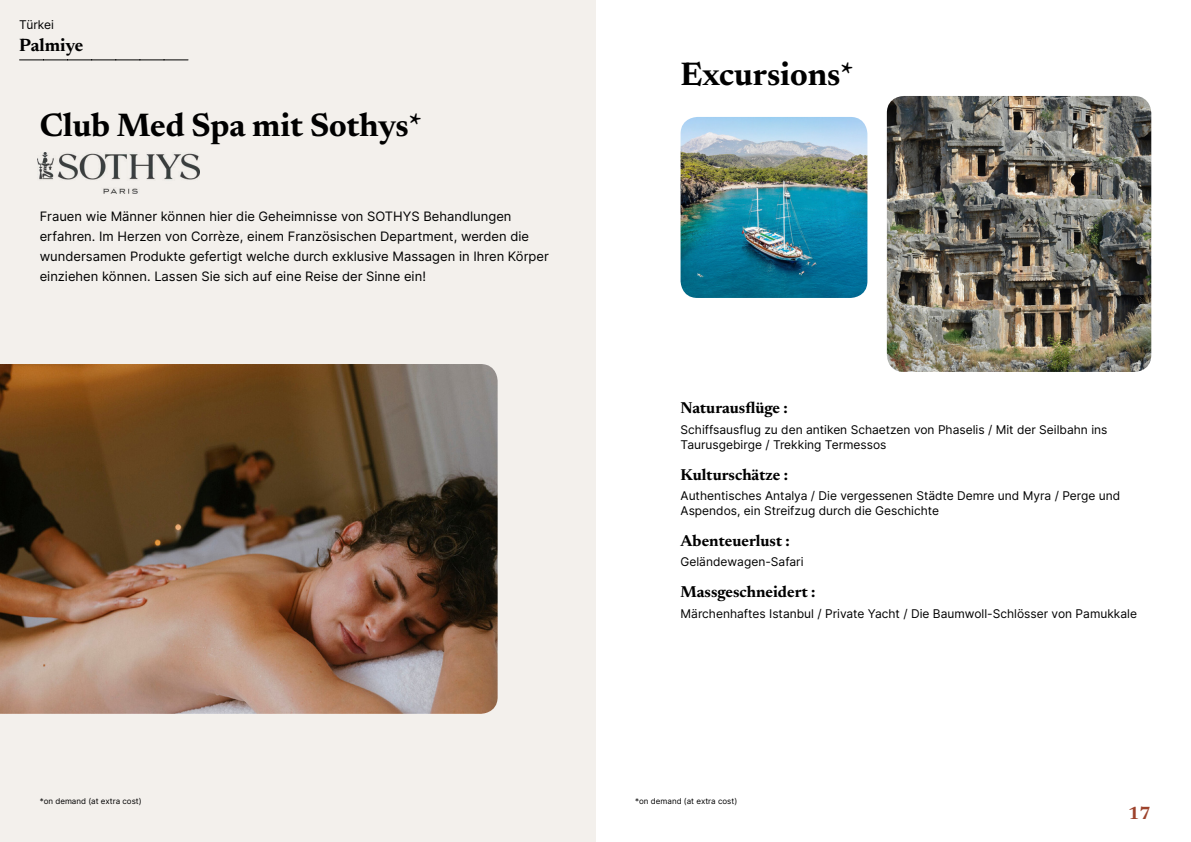
<style>
.page{position:relative;width:1191px;height:842px;background:#fff}
.page>*{position:absolute;margin:0;border:0;box-sizing:border-box;transform-origin:0 0}
.t1{font:700 33px "Newsreader 24 pt";color:#000}
.t2{font:700 18px "Newsreader 24 pt";color:#000}
.t3{font:700 18px "Newsreader 24 pt";color:#9d432c}
.t4{font:700 16px "Newsreader 24 pt";color:#000}
.t5{font:13px/20px "Inter";color:#000}
.t6{font:12px/15px "Inter";color:#000}
.t7{font:8px "Inter";color:#000}
</style>
<div class="page">
<div style="left:0;top:0;width:595px;height:842px;background:#f3f0ec"></div>
<img style="left:0;top:364px;width:497px;height:350px">
<img style="left:680px;top:117px;width:187px;height:181px">
<img style="left:887px;top:96px;width:264px;height:276px">
<svg style="left:20px;top:60px;width:168px;height:1px"></svg>
<img style="left:38px;top:152px;width:161px;height:42px">
<p class="t6" style="left:19px;top:16px;width:36px">Türkei</p>
<h2 class="t2" style="left:19px;top:32px;width:66px">Palmiye</h2>
<h1 class="t1" style="left:40px;top:101px;width:384px">Club Med Spa mit Sothys*</h1>
<p class="t5" style="left:40px;top:206px;width:510px">Frauen wie Männer können hier die Geheimnisse von SOTHYS Behandlungen erfahren. Im Herzen von Corrèze, einem Französischen Department, werden die wundersamen Produkte gefertigt welche durch exklusive Massagen in Ihren Körper einziehen können. Lassen Sie sich auf eine Reise der Sinne ein!</p>
<p class="t7" style="left:40px;top:795px;width:104px">*on demand (at extra cost)</p>
<h1 class="t1" style="left:680px;top:50px;width:175px">Excursions*</h1>
<h3 class="t4" style="left:680px;top:397px;width:109px">Naturausflüge :</h3>
<p class="t6" style="left:680px;top:422px;width:428px">Schiffsausflug zu den antiken Schaetzen von Phaselis / Mit der Seilbahn ins<br>Taurusgebirge / Trekking Termessos</p>
<h3 class="t4" style="left:680px;top:463px;width:109px">Kulturschätze :</h3>
<p class="t6" style="left:680px;top:488px;width:441px">Authentisches Antalya / Die vergessenen Städte Demre und Myra / Perge und<br>Aspendos, ein Streifzug durch die Geschichte</p>
<h3 class="t4" style="left:680px;top:529px;width:111px">Abenteuerlust :</h3>
<p class="t6" style="left:680px;top:554px;width:124px">Geländewagen-Safari</p>
<h3 class="t4" style="left:680px;top:580px;width:136px">Massgeschneidert :</h3>
<p class="t6" style="left:680px;top:605px;width:458px">Märchenhaftes Istanbul / Private Yacht / Die Baumwoll-Schlösser von Pamukkale</p>
<p class="t7" style="left:635px;top:795px;width:104px">*on demand (at extra cost)</p>
<h2 class="t3" style="left:1128px;top:800px;width:24px">17</h2>
</div>
